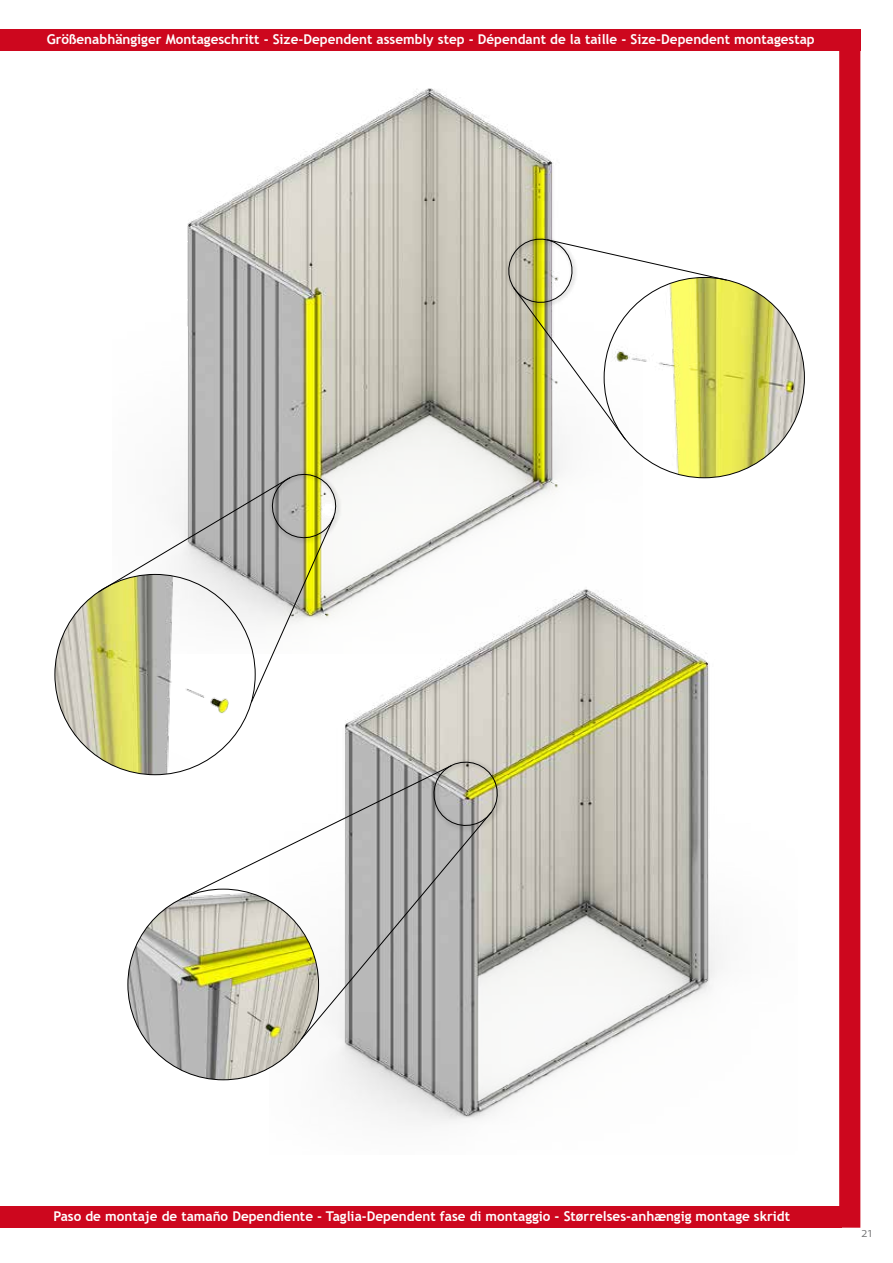
<style>
.page{position:relative;width:893px;height:1263px;background:#fff}
.page>*{position:absolute;margin:0;border:0;box-sizing:border-box;transform-origin:0 0}
.t1{font:700 13.5px "Trebuchet MS";color:#fff}
.t2{font:300 13.5px "The Sans";color:#707172}
.t3{font:700 12px "Trebuchet MS";color:#fff}
</style>
<div class="page">
<div style="left:839px;top:29px;width:21px;height:1199px;background:#cd071e"></div>
<div style="left:0;top:1206px;width:841px;height:21px;background:#cd071e"></div>
<div style="left:0;top:29px;width:860px;height:22px;background:#cd071e"></div>
<img style="left:187px;top:88px;width:455px;height:443px">
<img style="left:604px;top:277px;width:200px;height:201px;border-radius:100px">
<svg style="left:505px;top:235px;width:222px;height:205px"></svg>
<img style="left:55px;top:574px;width:200px;height:201px;border-radius:100px">
<div style="left:269px;top:471px;width:73px;height:73px;background:#f6f6f4"></div>
<svg style="left:98px;top:470px;width:242px;height:233px"></svg>
<img style="left:269px;top:531px;width:452px;height:592px">
<img style="left:128px;top:889px;width:191px;height:191px;border-radius:95px">
<div style="left:431px;top:759px;width:73px;height:73px;background:#000;opacity:.75"></div>
<svg style="left:180px;top:758px;width:322px;height:281px"></svg>
<p class="t1" style="left:47px;top:31px;width:770px">Größenabhängiger Montageschritt - Size-Dependent assembly step - Dépendant de la taille - Size-Dependent montagestap</p>
<p class="t1" style="left:53px;top:1208px;width:738px">Paso de montaje de tamaño Dependiente - Taglia-Dependent fase di montaggio - Størrelses-anhængig montage skridt</p>
<p class="t3" style="left:80px;top:1210px;width:684px">Größenabhängiger Montageschritt - Size-Dependent assembly step - Dépendant de la taille - Size-Dependent montagestap</p>
<p class="t2" style="left:861px;top:1221px;width:13px">21</p>
</div>
